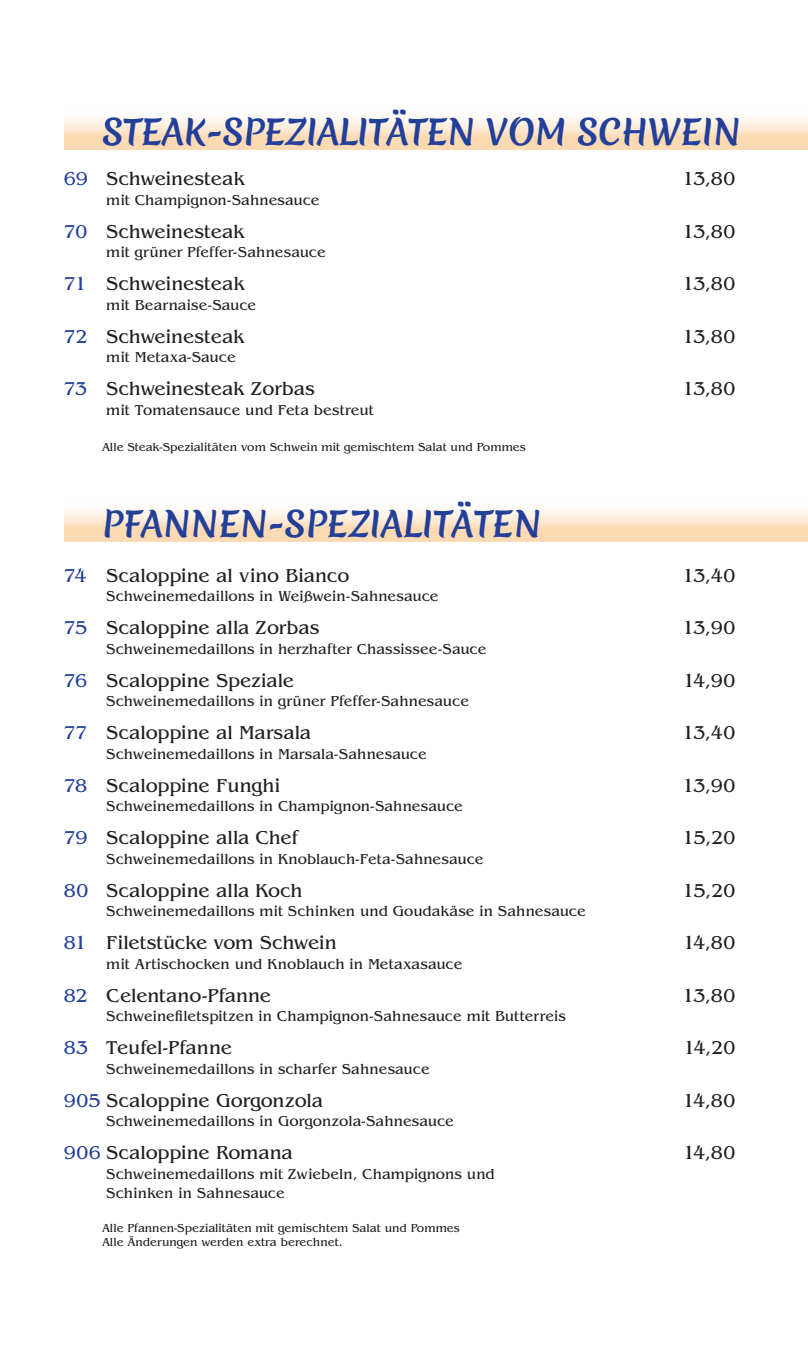
<style>
.page{position:relative;width:808px;height:1361px;background:#fff}
.page>*{position:absolute;margin:0;border:0;box-sizing:border-box;transform-origin:0 0}
.t1{font:700 34.05px "Merienda";letter-spacing:-.01em;color:#223f99}
.t2{font:19.5px "Benguiat Std";letter-spacing:-.01em;color:#231f20}
.t3{font:15px/19.5px "Benguiat Std";color:#231f20}
.t4{font:12px/14.4px "Benguiat Std";color:#231f20}
.s1{color:#223f99}
</style>
<div class="page">
<div style="left:64px;top:499px;width:744px;height:43px;background:linear-gradient(to bottom,#feffff,#fed2a2)"></div>
<div style="left:64px;top:107px;width:744px;height:43px;background:linear-gradient(to bottom,#feffff,#fed2a2)"></div>
<h1 class="t1" style="left:102px;top:107px;width:641px">STEAK-SPEZIALITÄTEN VOM SCHWEIN</h1>
<h2 class="t2" style="left:64px;top:168px;width:182px"><span class="s1">69</span> Schweinesteak</h2>
<h2 class="t2" style="left:682px;top:168px;width:55px">13,80</h2>
<p class="t3" style="left:106px;top:190px;width:215px">mit Champignon-Sahnesauce</p>
<h2 class="t2" style="left:64px;top:220px;width:182px"><span class="s1">70</span> Schweinesteak</h2>
<h2 class="t2" style="left:682px;top:220px;width:55px">13,80</h2>
<p class="t3" style="left:106px;top:242px;width:221px">mit grüner Pfeffer-Sahnesauce</p>
<h2 class="t2" style="left:64px;top:273px;width:182px"><span class="s1">71</span> Schweinesteak</h2>
<h2 class="t2" style="left:682px;top:273px;width:55px">13,80</h2>
<p class="t3" style="left:106px;top:295px;width:151px">mit Bearnaise-Sauce</p>
<h2 class="t2" style="left:64px;top:325px;width:182px"><span class="s1">72</span> Schweinesteak</h2>
<h2 class="t2" style="left:682px;top:325px;width:55px">13,80</h2>
<p class="t3" style="left:106px;top:347px;width:131px">mit Metaxa-Sauce</p>
<h2 class="t2" style="left:64px;top:378px;width:253px"><span class="s1">73</span> Schweinesteak Zorbas</h2>
<h2 class="t2" style="left:682px;top:378px;width:55px">13,80</h2>
<p class="t3" style="left:106px;top:400px;width:269px">mit Tomatensauce und Feta bestreut</p>
<p class="t4" style="left:102px;top:439px;width:425px">Alle Steak-Spezialitäten vom Schwein mit gemischtem Salat und Pommes</p>
<h1 class="t1" style="left:102px;top:499px;width:441px">PFANNEN-SPEZIALITÄTEN</h1>
<h2 class="t2" style="left:64px;top:564px;width:287px"><span class="s1">74</span> Scaloppine al vino Bianco</h2>
<h2 class="t2" style="left:682px;top:564px;width:55px">13,40</h2>
<p class="t3" style="left:106px;top:586px;width:334px">Schweinemedaillons in Weißwein-Sahnesauce</p>
<h2 class="t2" style="left:64px;top:617px;width:257px"><span class="s1">75</span> Scaloppine alla Zorbas</h2>
<h2 class="t2" style="left:682px;top:617px;width:55px">13,90</h2>
<p class="t3" style="left:106px;top:639px;width:382px">Schweinemedaillons in herzhafter Chassissee-Sauce</p>
<h2 class="t2" style="left:64px;top:669px;width:232px"><span class="s1">76</span> Scaloppine Speziale</h2>
<h2 class="t2" style="left:683px;top:669px;width:54px">14,90</h2>
<p class="t3" style="left:106px;top:691px;width:364px">Schweinemedaillons in grüner Pfeffer-Sahnesauce</p>
<h2 class="t2" style="left:64px;top:722px;width:249px"><span class="s1">77</span> Scaloppine al Marsala</h2>
<h2 class="t2" style="left:682px;top:722px;width:55px">13,40</h2>
<p class="t3" style="left:106px;top:744px;width:322px">Schweinemedaillons in Marsala-Sahnesauce</p>
<h2 class="t2" style="left:64px;top:774px;width:218px"><span class="s1">78</span> Scaloppine Funghi</h2>
<h2 class="t2" style="left:682px;top:774px;width:55px">13,90</h2>
<p class="t3" style="left:106px;top:796px;width:358px">Schweinemedaillons in Champignon-Sahnesauce</p>
<h2 class="t2" style="left:64px;top:827px;width:236px"><span class="s1">79</span> Scaloppine alla Chef</h2>
<h2 class="t2" style="left:682px;top:827px;width:55px">15,20</h2>
<p class="t3" style="left:106px;top:849px;width:379px">Schweinemedaillons in Knoblauch-Feta-Sahnesauce</p>
<h2 class="t2" style="left:64px;top:879px;width:240px"><span class="s1">80</span> Scaloppine alla Koch</h2>
<h2 class="t2" style="left:682px;top:879px;width:55px">15,20</h2>
<p class="t3" style="left:106px;top:901px;width:481px">Schweinemedaillons mit Schinken und Goudakäse in Sahnesauce</p>
<h2 class="t2" style="left:64px;top:932px;width:275px"><span class="s1">81</span> Filetstücke vom Schwein</h2>
<h2 class="t2" style="left:683px;top:932px;width:55px">14,80</h2>
<p class="t3" style="left:106px;top:954px;width:358px">mit Artischocken und Knoblauch in Metaxasauce</p>
<h2 class="t2" style="left:64px;top:984px;width:209px"><span class="s1">82</span> Celentano-Pfanne</h2>
<h2 class="t2" style="left:682px;top:984px;width:55px">13,80</h2>
<p class="t3" style="left:106px;top:1006px;width:461px">Schweinefiletspitzen in Champignon-Sahnesauce mit Butterreis</p>
<h2 class="t2" style="left:64px;top:1037px;width:170px"><span class="s1">83</span> Teufel-Pfanne</h2>
<h2 class="t2" style="left:683px;top:1037px;width:54px">14,20</h2>
<p class="t3" style="left:106px;top:1059px;width:325px">Schweinemedaillons in scharfer Sahnesauce</p>
<h2 class="t2" style="left:64px;top:1089px;width:260px"><span class="s1">905</span> Scaloppine Gorgonzola</h2>
<h2 class="t2" style="left:683px;top:1089px;width:55px">14,80</h2>
<p class="t3" style="left:106px;top:1111px;width:349px">Schweinemedaillons in Gorgonzola-Sahnesauce</p>
<h2 class="t2" style="left:64px;top:1142px;width:230px"><span class="s1">906</span> Scaloppine Romana</h2>
<h2 class="t2" style="left:683px;top:1142px;width:55px">14,80</h2>
<p class="t3" style="left:106px;top:1164px;width:390px">Schweinemedaillons mit Zwiebeln, Champignons und<br>Schinken in Sahnesauce</p>
<p class="t4" style="left:102px;top:1221px;width:359px">Alle Pfannen-Spezialitäten mit gemischtem Salat und Pommes<br>Alle Änderungen werden extra berechnet.</p>
</div>
